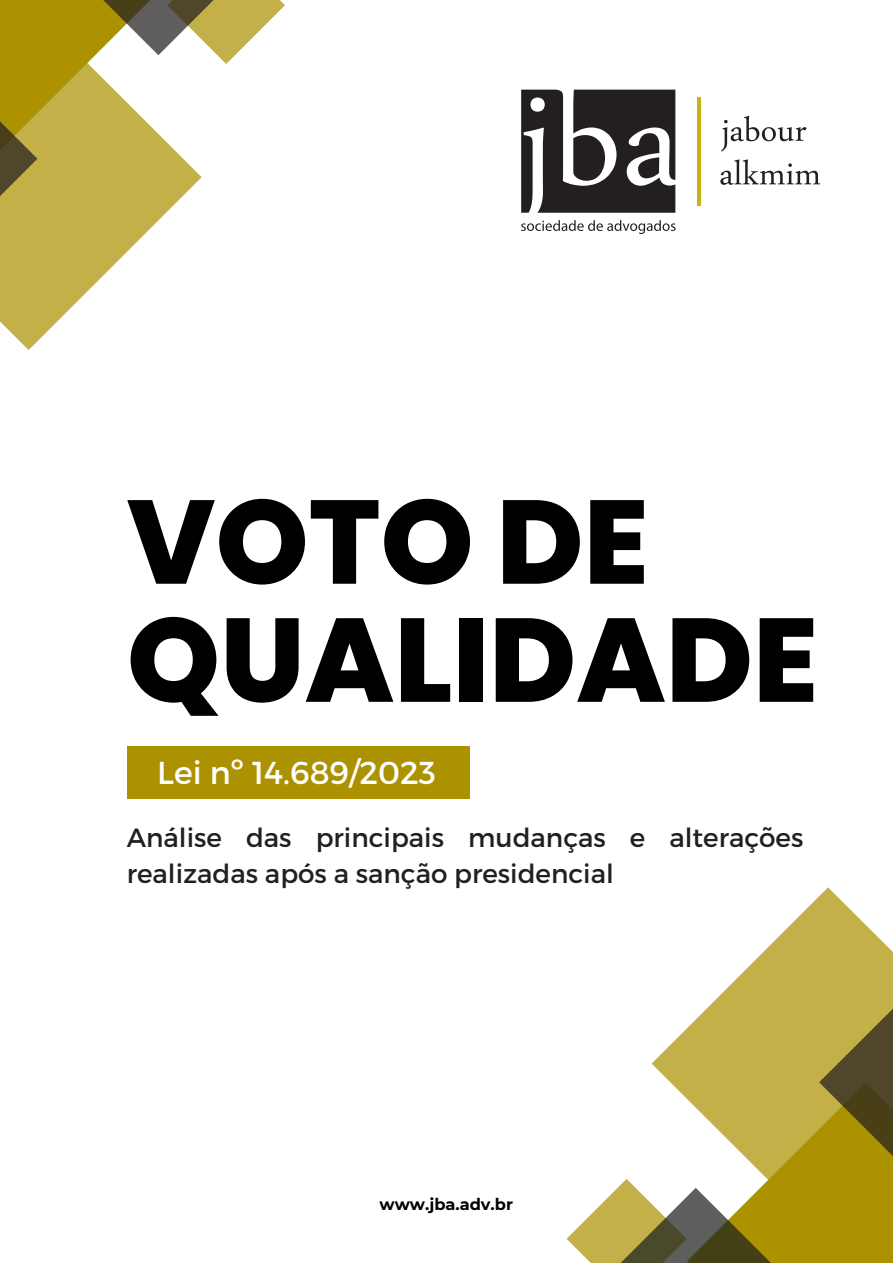
<style>
.page{position:relative;width:893px;height:1264px;background:#fff}
.page>*{position:absolute;margin:0;border:0;box-sizing:border-box;transform-origin:0 0}
.t1{font:800 118.5px "Poppins";color:#000}
.t2{font:31.65px "Montserrat";color:#fff}
.t3{font:26.25px/36px "Montserrat";color:#231f20}
.t4{font:700 16.2px "Montserrat";color:#000}
</style>
<div class="page">
<svg style="left:0;top:246px;width:133px;height:104px;fill:#c3b048"></svg>
<svg style="left:0;top:0;width:285px;height:246px"></svg>
<div style="left:127px;top:746px;width:342px;height:53px;background:#ac9100"></div>
<svg style="left:723px;top:887px;width:169px;height:105px;fill:#c3b048"></svg>
<svg style="left:566px;top:992px;width:326px;height:270px"></svg>
<svg style="left:697px;top:97px;width:3px;height:108px"></svg>
<svg style="left:521px;top:90px;width:154px;height:123px"></svg>
<svg style="left:521px;top:220px;width:154px;height:14px"></svg>
<svg style="left:720px;top:159px;width:100px;height:26px"></svg>
<svg style="left:721px;top:116px;width:85px;height:36px"></svg>
<p class="t1" style="left:127px;top:459px;width:523px">VOTO DE</p>
<p class="t1" style="left:127px;top:577px;width:692px">QUALIDADE</p>
<p class="t2" style="left:157px;top:752px;width:280px">Lei nº 14.689/2023</p>
<p class="t3" style="left:127px;top:818px;width:678px">Análise das principais mudanças e alterações realizadas após a sanção presidencial</p>
<p class="t4" style="left:379px;top:1194px;width:135px">www.jba.adv.br</p>
</div>
